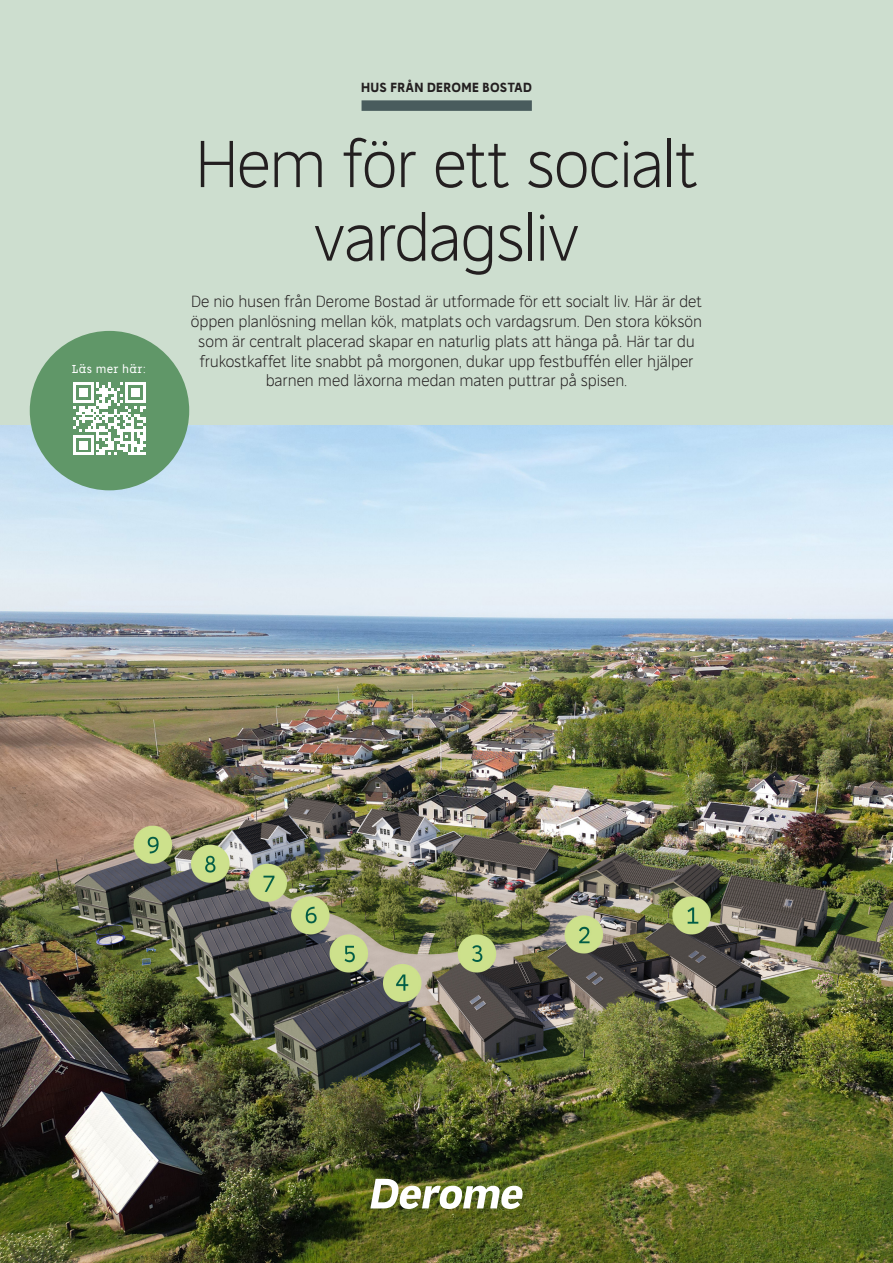
<style>
.page{position:relative;width:893px;height:1263px;background:#fff}
.page>*{position:absolute;margin:0;border:0;box-sizing:border-box;transform-origin:0 0}
.t1{font:300 67.5px "Derome";letter-spacing:-.025em;color:#231f20}
.t2{font:300 16.5px/19.8px "Derome";letter-spacing:-.005em;color:#231f20;text-align:center}
.t3{font:700 13.5px "Derome";letter-spacing:.03em;color:#231f20}
.t4{font:12.15px "Derome Monoface";letter-spacing:.025em;color:#fff}
</style>
<div class="page">
<div style="left:0;top:0;width:893px;height:431px;background:#cddecf"></div>
<div style="left:362px;top:100px;width:170px;height:11px;background:#495c5d"></div>
<img style="left:0;top:425px;width:893px;height:838px">
<img style="left:370px;top:1179px;width:153px;height:30px">
<div style="left:30px;top:331px;width:159px;height:159px;background:#609768;border-radius:50%"></div>
<svg style="left:73px;top:382px;width:73px;height:73px"></svg>
<p class="t4" style="left:71px;top:361px;width:76px">Läs mer här:</p>
<p class="t3" style="left:361px;top:79px;width:172px">HUS FRÅN DEROME BOSTAD</p>
<p class="t1" style="left:195px;top:124px;width:504px">Hem för ett socialt</p>
<p class="t1" style="left:314px;top:197px;width:266px">vardagsliv</p>
<p class="t2" style="left:191px;top:291px;width:513px">De nio husen från Derome Bostad är utformade för ett socialt liv. Här är det öppen planlösning mellan kök, matplats och vardagsrum. Den stora köksön som är centralt placerad skapar en naturlig plats att hänga på. Här tar du frukostkaffet lite snabbt på morgonen, dukar upp festbuffén eller hjälper</p>
<p class="t2" style="left:266px;top:371px;width:363px">barnen med läxorna medan maten puttrar på spisen.</p>
</div>
